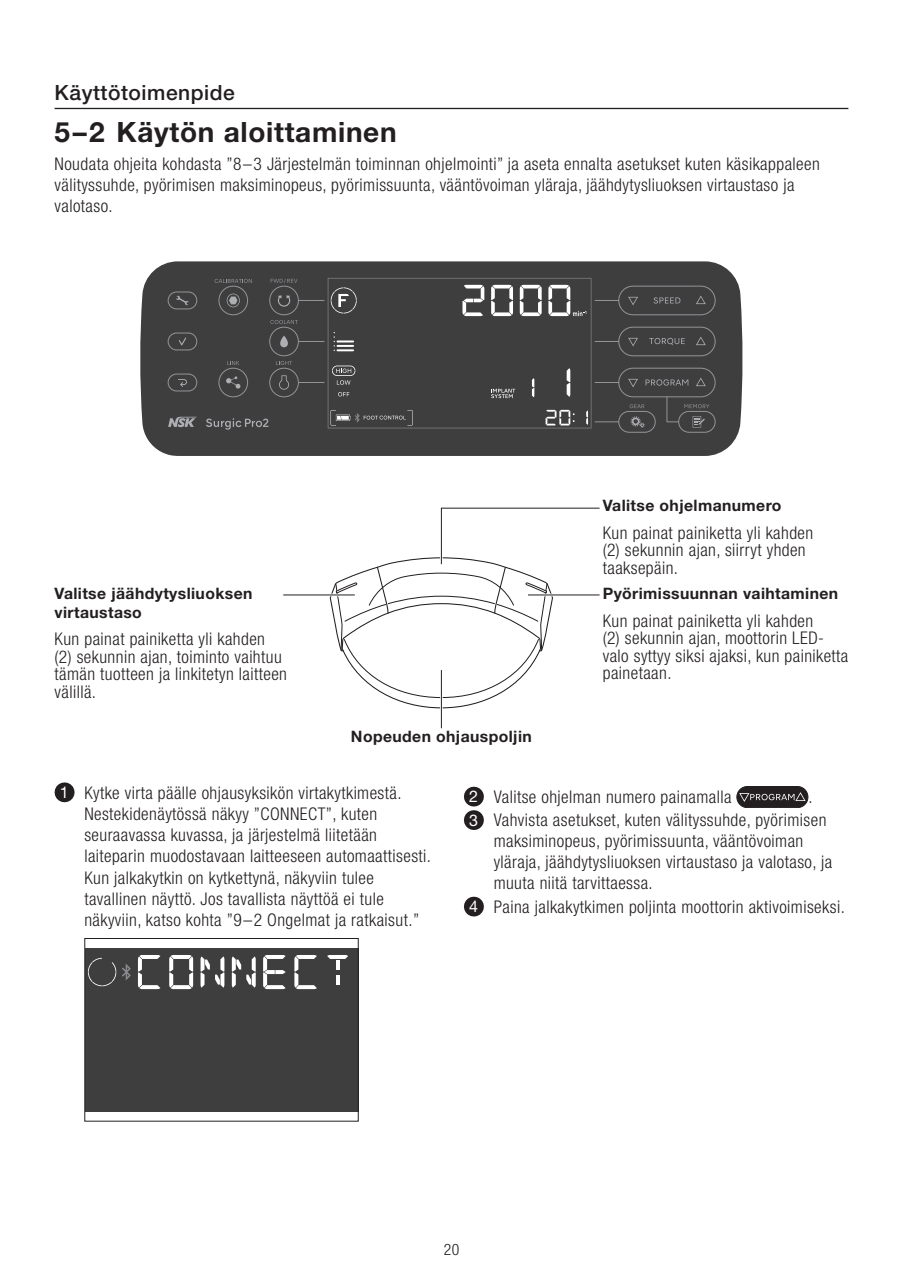
<style>
.page{position:relative;width:903px;height:1275px;background:#fff}
.page>*{position:absolute;margin:0;border:0;box-sizing:border-box;transform-origin:0 0}
.t1{font:700 28px "Helvetica Neue LT Pro";letter-spacing:.025em;color:#231f20}
.t2{font:500 21px "Helvetica Neue LT Pro";letter-spacing:.025em;color:#231f20}
.t3{font:300 condensed 17.5px/17.5px "Helvetica Neue LT Pro";letter-spacing:.025em;color:#231f20}
.t4{font:700 15.75px/18.9px "Helvetica Neue LT Pro";letter-spacing:.025em;color:#231f20}
.t5{font:300 condensed 15.75px "Helvetica Neue LT Pro";color:#231f20}
.s1{font-weight:400;font-stretch:normal;font-size:16.1px;color:#fff}
</style>
<div class="page">
<hr style="left:55px;top:108px;width:793px;height:1px;background:#231f20">
<div style="left:140px;top:261px;width:603px;height:195px;background:#3e3e3f"></div>
<div style="left:328px;top:278px;width:263px;height:150px;border:1px solid #6f7073"></div>
<svg style="left:566px;top:368px;width:4px;height:29px"></svg>
<svg style="left:532px;top:378px;width:2px;height:19px"></svg>
<svg style="left:586px;top:411px;width:2px;height:14px"></svg>
<svg style="left:545px;top:410px;width:30px;height:15px"></svg>
<svg style="left:491px;top:389px;width:24px;height:9px"></svg>
<svg style="left:334px;top:332px;width:19px;height:19px"></svg>
<svg style="left:331px;top:287px;width:26px;height:26px"></svg>
<svg style="left:332px;top:366px;width:23px;height:19px"></svg>
<svg style="left:338px;top:392px;width:11px;height:4px"></svg>
<svg style="left:548px;top:285px;width:38px;height:31px"></svg>
<svg style="left:491px;top:285px;width:22px;height:31px"></svg>
<svg style="left:520px;top:285px;width:22px;height:31px"></svg>
<svg style="left:331px;top:410px;width:82px;height:16px"></svg>
<svg style="left:176px;top:295px;width:13px;height:11px"></svg>
<svg style="left:227px;top:294px;width:13px;height:13px"></svg>
<svg style="left:279px;top:375px;width:10px;height:15px"></svg>
<svg style="left:280px;top:336px;width:8px;height:12px"></svg>
<svg style="left:168px;top:417px;width:29px;height:10px"></svg>
<svg style="left:696px;top:295px;width:10px;height:9px"></svg>
<svg style="left:628px;top:297px;width:10px;height:8px"></svg>
<svg style="left:696px;top:337px;width:10px;height:8px"></svg>
<svg style="left:628px;top:338px;width:10px;height:8px"></svg>
<svg style="left:696px;top:378px;width:10px;height:8px"></svg>
<svg style="left:628px;top:379px;width:10px;height:8px"></svg>
<svg style="left:206px;top:418px;width:62px;height:12px"></svg>
<svg style="left:179px;top:337px;width:7px;height:8px"></svg>
<svg style="left:178px;top:379px;width:9px;height:8px"></svg>
<svg style="left:277px;top:295px;width:14px;height:12px"></svg>
<svg style="left:226px;top:376px;width:14px;height:13px"></svg>
<svg style="left:653px;top:297px;width:27px;height:7px"></svg>
<svg style="left:649px;top:338px;width:36px;height:7px"></svg>
<svg style="left:645px;top:379px;width:43px;height:7px"></svg>
<svg style="left:630px;top:416px;width:15px;height:12px"></svg>
<div style="left:678px;top:411px;width:37px;height:22px;border:1px solid #939598;border-radius:10px"></div>
<div style="left:269px;top:286px;width:30px;height:29px;border:1px solid #939598;border-radius:50%"></div>
<div style="left:618px;top:286px;width:97px;height:29px;border:1px solid #939598;border-radius:14px"></div>
<div style="left:618px;top:327px;width:97px;height:29px;border:1px solid #939598;border-radius:14px"></div>
<div style="left:618px;top:368px;width:97px;height:29px;border:1px solid #939598;border-radius:14px"></div>
<div style="left:219px;top:286px;width:29px;height:29px;border:1px solid #939598;border-radius:50%"></div>
<div style="left:269px;top:368px;width:30px;height:29px;border:1px solid #939598;border-radius:50%"></div>
<div style="left:269px;top:327px;width:30px;height:29px;border:1px solid #939598;border-radius:50%"></div>
<div style="left:618px;top:411px;width:37px;height:22px;border:1px solid #939598;border-radius:10px"></div>
<svg style="left:595px;top:300px;width:24px;height:1px"></svg>
<svg style="left:595px;top:341px;width:24px;height:1px"></svg>
<svg style="left:595px;top:382px;width:24px;height:1px"></svg>
<svg style="left:298px;top:300px;width:26px;height:1px"></svg>
<svg style="left:298px;top:341px;width:26px;height:1px"></svg>
<svg style="left:298px;top:382px;width:26px;height:1px"></svg>
<svg style="left:595px;top:421px;width:24px;height:1px"></svg>
<div style="left:168px;top:333px;width:29px;height:17px;border:1px solid #939598;border-radius:8px"></div>
<div style="left:168px;top:374px;width:29px;height:17px;border:1px solid #939598;border-radius:8px"></div>
<div style="left:168px;top:292px;width:29px;height:17px;border:1px solid #939598;border-radius:8px"></div>
<div style="left:219px;top:368px;width:29px;height:29px;border:1px solid #939598;border-radius:50%"></div>
<svg style="left:215px;top:279px;width:37px;height:4px"></svg>
<svg style="left:227px;top:361px;width:12px;height:4px"></svg>
<svg style="left:271px;top:279px;width:26px;height:4px"></svg>
<svg style="left:270px;top:320px;width:28px;height:4px"></svg>
<svg style="left:276px;top:361px;width:16px;height:4px"></svg>
<svg style="left:630px;top:404px;width:14px;height:4px"></svg>
<svg style="left:666px;top:396px;width:43px;height:32px"></svg>
<svg style="left:462px;top:285px;width:22px;height:31px"></svg>
<svg style="left:329px;top:507px;width:271px;height:202px"></svg>
<hr style="left:528px;top:594px;width:71px;height:2px;background:#fff">
<hr style="left:528px;top:594px;width:71px;height:1px;background:#231f20">
<hr style="left:283px;top:594px;width:72px;height:2px;background:#fff">
<hr style="left:283px;top:594px;width:72px;height:1px;background:#231f20">
<hr style="left:440px;top:670px;width:3px;height:58px;background:#fff">
<hr style="left:441px;top:670px;width:1px;height:58px;background:#231f20">
<svg style="left:64px;top:782px;width:11px;height:20px"></svg>
<div style="left:85px;top:948px;width:273px;height:163px;background:#3e3e3f"></div>
<svg style="left:88px;top:958px;width:28px;height:28px"></svg>
<svg style="left:336px;top:975px;width:4px;height:9px"></svg>
<hr style="left:336px;top:959px;width:4px;height:10px;background:#fff">
<svg style="left:327px;top:955px;width:21px;height:4px"></svg>
<svg style="left:294px;top:955px;width:23px;height:34px"></svg>
<svg style="left:263px;top:955px;width:23px;height:34px"></svg>
<svg style="left:232px;top:956px;width:24px;height:32px"></svg>
<svg style="left:201px;top:956px;width:23px;height:32px"></svg>
<svg style="left:169px;top:955px;width:24px;height:34px"></svg>
<svg style="left:138px;top:955px;width:22px;height:34px"></svg>
<svg style="left:122px;top:964px;width:9px;height:16px"></svg>
<div style="left:84px;top:938px;width:275px;height:184px;border:1px solid #231f20"></div>
<svg style="left:474px;top:787px;width:10px;height:43px"></svg>
<svg style="left:474px;top:897px;width:10px;height:19px"></svg>
<div style="left:737px;top:786px;width:71px;height:22px;background:#231f20;border-radius:11px"></div>
<div style="left:737px;top:786px;width:71px;height:22px;border:1px solid #231f20;border-radius:11px"></div>
<svg style="left:739px;top:792px;width:66px;height:10px"></svg>
<p class="t2" style="left:55px;top:80px;width:182px">Käyttötoimenpide</p>
<h1 class="t1" style="left:55px;top:114px;width:344px">5–2 Käytön aloittaminen</h1>
<p class="t3" style="left:55px;top:153px;width:767px;line-height:21px">Noudata ohjeita kohdasta ”8–3 Järjestelmän toiminnan ohjelmointi” ja aseta ennalta asetukset kuten käsikappaleen välityssuhde, pyörimisen maksiminopeus, pyörimissuunta, vääntövoiman yläraja, jäähdytysliuoksen virtaustaso ja valotaso.</p>
<p class="t4" style="left:55px;top:584px;width:199px">Valitse jäähdytysliuoksen virtaustaso</p>
<p class="t3" style="left:55px;top:630px;width:234px">Kun painat painiketta yli kahden<br>(2) sekunnin ajan, toiminto vaihtuu tämän tuotteen ja linkitetyn laitteen välillä.</p>
<p class="t4" style="left:351px;top:727px;width:182px">Nopeuden ohjauspoljin</p>
<p class="t4" style="left:603px;top:496px;width:180px">Valitse ohjelmanumero</p>
<p class="t3" style="left:603px;top:524px;width:212px">Kun painat painiketta yli kahden (2) sekunnin ajan, siirryt yhden taaksepäin.</p>
<p class="t4" style="left:603px;top:584px;width:237px">Pyörimissuunnan vaihtaminen</p>
<p class="t3" style="left:603px;top:612px;width:247px">Kun painat painiketta yli kahden<br>(2) sekunnin ajan, moottorin LED&shy;valo syttyy siksi ajaksi, kun painiketta painetaan.</p>
<p class="t3" style="left:84px;top:782px;width:345px;line-height:21.2px;text-indent:-24px"><span class="s1">1</span> Kytke virta päälle ohjausyksikön virtakytkimestä.<br>Nestekidenäytössä näkyy ”CONNECT”, kuten seuraavassa kuvassa, ja järjestelmä liitetään laiteparin muodostavaan laitteeseen automaattisesti.<br>Kun jalkakytkin on kytkettynä, näkyviin tulee tavallinen näyttö. Jos tavallista näyttöä ei tule näkyviin, katso kohta ”9–2 Ongelmat ja ratkaisut. ”</p>
<p class="t3" style="left:469px;top:788px;width:264px"><span class="s1">2</span> Valitse ohjelman numero painamalla</p>
<p class="t3" style="left:469px;top:785px;width:359px;line-height:23.4px;text-indent:339px">.<br><span class="s1">3</span> Vahvista asetukset, kuten välityssuhde, pyörimisen</p>
<p class="t3" style="left:494px;top:830px;width:340px;line-height:21px">maksiminopeus, pyörimissuunta, vääntövoiman yläraja, jäähdytysliuoksen virtaustaso ja valotaso, ja muuta niitä tarvittaessa.</p>
<p class="t3" style="left:469px;top:898px;width:374px"><span class="s1">4</span> Paina jalkakytkimen poljinta moottorin aktivoimiseksi.</p>
<p class="t5" style="left:444px;top:1240px;width:17px">20</p>
</div>
